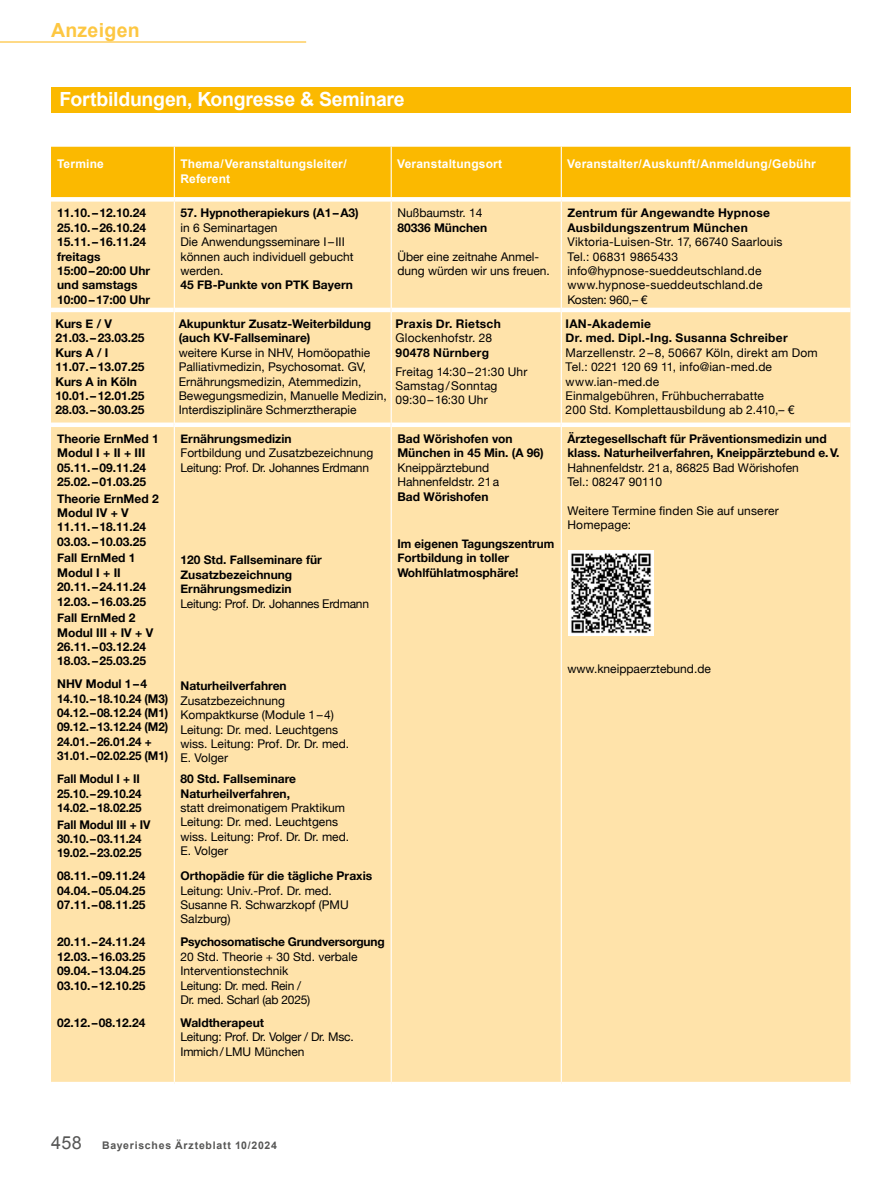
<style>
.page{position:relative;width:893px;height:1191px;background:#fff}
.page>*{position:absolute;margin:0;border:0;box-sizing:border-box;transform-origin:0 0}
.t1{font:700 19.5px "Arial";letter-spacing:-.015em;color:#fff}
.t2{font:700 19.5px "Arial";letter-spacing:.015em;color:#fdc742}
.t3{font:700 12px/14.4px "Helvetica Neue";color:#000}
.t4{font:12px/14.4px "Helvetica Neue";color:#000}
.t5{font:700 12px/14.4px "Helvetica Neue";letter-spacing:.025em;color:#000}
.t6{font:700 12px/15px "Arial";letter-spacing:.015em;color:#fff}
.t7{font:12px/14.4px "Helvetica Neue";letter-spacing:-.02em;color:#000}
.t8{font:700 12px "Helvetica Neue";letter-spacing:-.02em;color:#000}
.t9{font:700 10.5px "Arial";letter-spacing:.075em;color:#565655}
.s1{font-weight:400;font-size:18px}
</style>
<div class="page">
<hr style="left:0;top:41px;width:306px;height:2px;background:#fece5f">
<div style="left:51px;top:87px;width:799px;height:26px;background:#fbb900"></div>
<div style="left:51px;top:147px;width:799px;height:50px;background:#fbb900"></div>
<hr style="left:174px;top:147px;width:1px;height:51px;background:#fff">
<hr style="left:391px;top:147px;width:1px;height:51px;background:#fff">
<hr style="left:561px;top:147px;width:1px;height:51px;background:#fff">
<div style="left:51px;top:202px;width:799px;height:879px;background:#ffe3aa"></div>
<hr style="left:51px;top:308px;width:123px;height:4px;background:#fff">
<hr style="left:175px;top:308px;width:216px;height:4px;background:#fff">
<hr style="left:392px;top:308px;width:169px;height:4px;background:#fff">
<hr style="left:562px;top:308px;width:288px;height:4px;background:#fff">
<div style="left:51px;top:422px;width:123px;height:5px;background:#fff"></div>
<div style="left:175px;top:422px;width:216px;height:5px;background:#fff"></div>
<div style="left:392px;top:422px;width:169px;height:5px;background:#fff"></div>
<div style="left:562px;top:422px;width:288px;height:5px;background:#fff"></div>
<hr style="left:174px;top:202px;width:1px;height:108px;background:#fff">
<hr style="left:391px;top:202px;width:1px;height:108px;background:#fff">
<hr style="left:561px;top:202px;width:1px;height:108px;background:#fff">
<hr style="left:174px;top:425px;width:1px;height:656px;background:#fff">
<hr style="left:391px;top:425px;width:1px;height:656px;background:#fff">
<hr style="left:561px;top:425px;width:1px;height:656px;background:#fff">
<hr style="left:174px;top:310px;width:1px;height:115px;background:#fff">
<hr style="left:391px;top:310px;width:1px;height:115px;background:#fff">
<hr style="left:561px;top:310px;width:1px;height:115px;background:#fff">
<img style="left:568px;top:551px;width:85px;height:85px">
<h1 class="t2" style="left:51px;top:17px;width:90px">Anzeigen</h1>
<h1 class="t1" style="left:60px;top:87px;width:347px">Fortbildungen, Kongresse &amp; Seminare</h1>
<p class="t6" style="left:57px;top:157px;width:48px">Termine</p>
<p class="t6" style="left:180px;top:157px;width:168px">Thema/Veranstaltungsleiter/<br>Referent</p>
<p class="t6" style="left:397px;top:157px;width:106px">Veranstaltungsort</p>
<p class="t6" style="left:567px;top:157px;width:250px">Veranstalter/Auskunft/Anmeldung/Gebühr</p>
<p class="t3" style="left:57px;top:206px;width:95px">11.10.–12.10.24<br>25.10.–26.10.24<br>15.11.–16.11.24 freitags<br>15:00–20:00 Uhr und samstags<br>10:00–17:00 Uhr</p>
<p class="t3" style="left:180px;top:206px;width:180px">57. Hypnotherapiekurs (A1–A3)</p>
<p class="t4" style="left:397px;top:207px;width:87px">Nußbaumstr. 14</p>
<p class="t3" style="left:397px;top:221px;width:91px">80336 München</p>
<p class="t4" style="left:397px;top:250px;width:154px">Über eine zeitnahe Anmel&shy;dung würden wir uns freuen.</p>
<p class="t5" style="left:567px;top:206px;width:204px">Zentrum für Angewandte Hypnose<br>Ausbildungszentrum München</p>
<p class="t4" style="left:567px;top:235px;width:217px">Viktoria-Luisen-Str. 17, 66740 Saarlouis<br>Tel.: 06831 9865433 info@hypnose-sueddeutschland.de www.hypnose-sueddeutschland.de<br>Kosten: 960,– €</p>
<p class="t4" style="left:180px;top:221px;width:175px">in 6 Seminartagen<br>Die Anwendungsseminare I–III können auch individuell gebucht werden.</p>
<p class="t3" style="left:180px;top:278px;width:174px">45 FB-Punkte von PTK Bayern</p>
<p class="t3" style="left:55px;top:317px;width:91px">Kurs E / V<br>21.03.–23.03.25<br>Kurs A / I<br>11.07.–13.07.25<br>Kurs A in Köln<br>10.01.–12.01.25<br>28.03.–30.03.25</p>
<p class="t3" style="left:179px;top:317px;width:194px">Akupunktur Zusatz-Weiterbildung (auch KV-Fallseminare)</p>
<p class="t4" style="left:179px;top:346px;width:210px">weitere Kurse in NHV, Homöopathie Palliativmedizin, Psychosomat. GV, Ernährungsmedizin, Atemmedizin, Bewegungsmedizin, Manuelle Medizin, Interdisziplinäre Schmerztherapie</p>
<p class="t3" style="left:57px;top:432px;width:103px">Theorie ErnMed 1<br>Modul I + II + III<br>05.11.–09.11.24<br>25.02.–01.03.25</p>
<p class="t3" style="left:57px;top:491px;width:103px">Theorie ErnMed 2<br>Modul IV + V<br>11.11.–18.11.24<br>03.03.–10.03.25</p>
<p class="t3" style="left:57px;top:551px;width:91px">Fall ErnMed 1<br>Modul I + II<br>20.11.–24.11.24<br>12.03.–16.03.25</p>
<p class="t3" style="left:57px;top:611px;width:98px">Fall ErnMed 2<br>Modul III + IV + V<br>26.11.–03.12.24<br>18.03.–25.03.25</p>
<p class="t3" style="left:57px;top:677px;width:113px">NHV Modul 1–4<br>14.10.–18.10.24 (M3)<br>04.12.–08.12.24 (M1)<br>09.12.–13.12.24 (M2)<br>24.01.–26.01.24 +<br>31.01.–02.02.25 (M1)</p>
<p class="t3" style="left:57px;top:772px;width:86px">Fall Modul I + II<br>25.10.–29.10.24<br>14.02.–18.02.25</p>
<p class="t3" style="left:57px;top:817px;width:95px">Fall Modul III + IV<br>30.10.–03.11.24<br>19.02.–23.02.25</p>
<p class="t3" style="left:57px;top:869px;width:90px;text-align:justify">08.11.–09.11.24<br>04.04.–05.04.25<br>07.11.–08.11.25</p>
<p class="t3" style="left:57px;top:935px;width:90px;text-align:justify">20.11.–24.11.24<br>12.03.–16.03.25<br>09.04.–13.04.25<br>03.10.–12.10.25</p>
<p class="t3" style="left:57px;top:1015px;width:90px">02.12.–08.12.24</p>
<p class="t3" style="left:180px;top:432px;width:113px">Ernährungsmedizin</p>
<p class="t4" style="left:180px;top:446px;width:194px">Fortbildung und Zusatzbezeichnung<br>Leitung: Prof. Dr. Johannes Erdmann</p>
<p class="t3" style="left:180px;top:553px;width:143px">120 Std. Fallseminare für<br>Zusatzbezeichnung<br>Ernährungsmedizin</p>
<p class="t7" style="left:180px;top:597px;width:190px">Leitung: Prof. Dr. Johannes Erdmann</p>
<p class="t3" style="left:180px;top:679px;width:108px">Naturheilverfahren</p>
<p class="t4" style="left:180px;top:694px;width:170px">Zusatzbezeichnung<br>Kompaktkurse (Module 1–4)<br>Leitung: Dr. med. Leuchtgens wiss. Leitung: Prof. Dr. Dr. med.<br>E. Volger</p>
<p class="t3" style="left:180px;top:772px;width:117px">80 Std. Fallseminare<br>Naturheilverfahren,</p>
<p class="t4" style="left:180px;top:801px;width:170px">statt dreimonatigem Praktikum<br>Leitung: Dr. med. Leuchtgens wiss. Leitung: Prof. Dr. Dr. med.<br>E. Volger</p>
<p class="t3" style="left:180px;top:869px;width:193px">Orthopädie für die tägliche Praxis</p>
<p class="t4" style="left:180px;top:884px;width:170px">Leitung: Univ.-Prof. Dr. med.<br>Susanne R. Schwarzkopf (PMU<br>Salzburg)</p>
<p class="t8" style="left:180px;top:932px;width:206px">Psychosomatische Grundversorgung</p>
<p class="t4" style="left:180px;top:950px;width:179px">20 Std. Theorie + 30 Std. verbale<br>Interventionstechnik<br>Leitung: Dr. med. Rein /<br>Dr. med. Scharl (ab 2025)</p>
<p class="t3" style="left:180px;top:1015px;width:85px">Waldtherapeut</p>
<p class="t7" style="left:180px;top:1030px;width:175px">Leitung: Prof. Dr. Volger / Dr. Msc.<br>Immich/LMU München</p>
<p class="t5" style="left:396px;top:317px;width:107px">Praxis Dr. Rietsch</p>
<p class="t4" style="left:396px;top:332px;width:98px">Glockenhofstr. 28</p>
<p class="t5" style="left:396px;top:346px;width:95px">90478 Nürnberg</p>
<p class="t4" style="left:396px;top:365px;width:133px">Freitag 14:30–21:30 Uhr<br>Samstag/Sonntag<br>09:30–16:30 Uhr</p>
<p class="t3" style="left:397px;top:432px;width:148px">Bad Wörishofen von<br>München in 45 Min. (A 96)</p>
<p class="t4" style="left:397px;top:461px;width:103px">Kneippärztebund<br>Hahnenfeldstr. 21a</p>
<p class="t3" style="left:397px;top:489px;width:93px">Bad Wörishofen</p>
<p class="t3" style="left:397px;top:537px;width:158px">Im eigenen Tagungszentrum<br>Fortbildung in toller<br>Wohlfühlatmosphäre!</p>
<p class="t5" style="left:566px;top:317px;width:224px">IAN-Akademie<br>Dr. med. Dipl.-Ing. Susanna Schreiber</p>
<p class="t4" style="left:566px;top:346px;width:254px">Marzellenstr. 2–8, 50667 Köln, direkt am Dom Tel.: 0221 120 69 11, info@ian-med.de www.ian-med.de<br>Einmalgebühren, Frühbucherrabatte<br>200 Std. Komplettausbildung ab 2.410,– €</p>
<p class="t3" style="left:567px;top:432px;width:273px">Ärztegesellschaft für Präventionsmedizin und klass. Naturheilverfahren, Kneippärztebund e.V.</p>
<p class="t4" style="left:567px;top:461px;width:233px">Hahnenfeldstr. 21a, 86825 Bad Wörishofen<br>Tel.: 08247 90110</p>
<p class="t4" style="left:567px;top:504px;width:213px">Weitere Termine finden Sie auf unserer<br>Homepage:</p>
<p class="t4" style="left:567px;top:662px;width:145px">www.kneippaerztebund.de</p>
<p class="t9" style="left:51px;top:1138px;width:228px"><span class="s1">458</span> Bayerisches Ärzteblatt 10/2024</p>
</div>
